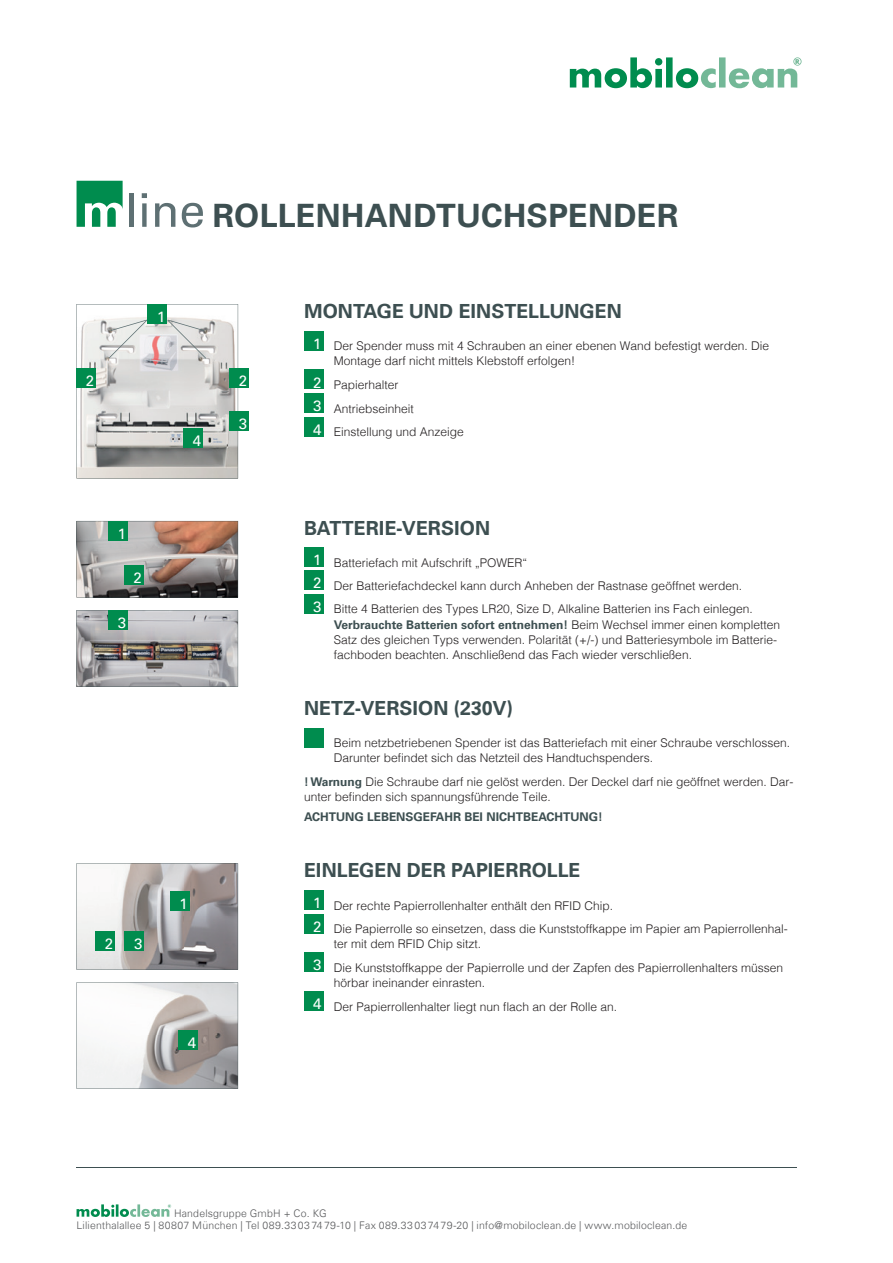
<style>
.page{position:relative;width:893px;height:1263px;background:#fff}
.page>*{position:absolute;margin:0;border:0;box-sizing:border-box;transform-origin:0 0}
.t1{font:700 32.25px "Univers Com 65";letter-spacing:.01em;color:#3d4f51}
.t2{font:700 19.5px "Univers Com 65";letter-spacing:.005em;color:#3d4f51}
.t3{font:15px "Univers Com 55 Roman";color:#fff}
.t4{font:300 12px/23.7px "Helvetica";color:#231f20}
.t5{font:700 12px "Univers Com 65";color:#3d4f51}
.t6{font:300 10.5px/12px "Univers Com 45";letter-spacing:.02em;color:#57585a}
.s1{font-family:"Univers Com 55 Roman";font-weight:400;font-size:15px;color:#fff}
.s2{font-family:"Helvetica";font-weight:300;color:#231f20}
.s3{font-family:"Univers Com 65";font-weight:700;color:#3d4f51}
</style>
<div class="page">
<svg style="left:77px;top:1204px;width:94px;height:13px"></svg>
<svg style="left:570px;top:57px;width:231px;height:31px"></svg>
<hr style="left:129px;top:193px;width:4px;height:34px;background:#5e7073">
<svg style="left:142px;top:193px;width:5px;height:34px"></svg>
<svg style="left:155px;top:203px;width:20px;height:24px"></svg>
<svg style="left:182px;top:203px;width:21px;height:24px"></svg>
<svg style="left:77px;top:181px;width:46px;height:46px"></svg>
<div style="left:304px;top:728px;width:19px;height:19px;background:#008c4e"></div>
<svg style="left:77px;top:521px;width:161px;height:76px;background:#998983"></svg>
<div style="left:124px;top:565px;width:20px;height:19px;background:#008c4e"></div>
<div style="left:108px;top:521px;width:20px;height:19px;background:#008c4e"></div>
<svg style="left:77px;top:610px;width:161px;height:77px;background:#a6a4a5"></svg>
<div style="left:108px;top:610px;width:20px;height:19px;background:#008c4e"></div>
<div style="left:304px;top:547px;width:19px;height:20px;background:#008c4e"></div>
<div style="left:304px;top:570px;width:19px;height:19px;background:#008c4e"></div>
<div style="left:304px;top:594px;width:19px;height:19px;background:#008c4e"></div>
<div style="left:304px;top:331px;width:19px;height:19px;background:#008c4e"></div>
<div style="left:304px;top:370px;width:19px;height:19px;background:#008c4e"></div>
<div style="left:304px;top:393px;width:19px;height:20px;background:#008c4e"></div>
<div style="left:304px;top:417px;width:19px;height:19px;background:#008c4e"></div>
<div style="left:230px;top:369px;width:19px;height:19px;background:#008c4e"></div>
<div style="left:230px;top:411px;width:19px;height:19px;background:#008c4e"></div>
<svg style="left:77px;top:304px;width:161px;height:174px;background:#c6cbc7"></svg>
<div style="left:304px;top:890px;width:19px;height:20px;background:#008c4e"></div>
<div style="left:304px;top:914px;width:19px;height:19px;background:#008c4e"></div>
<div style="left:304px;top:953px;width:19px;height:19px;background:#008c4e"></div>
<div style="left:304px;top:991px;width:19px;height:19px;background:#008c4e"></div>
<svg style="left:77px;top:863px;width:161px;height:107px"></svg>
<div style="left:96px;top:931px;width:19px;height:19px;background:#008c4e"></div>
<div style="left:125px;top:931px;width:19px;height:19px;background:#008c4e"></div>
<div style="left:170px;top:891px;width:19px;height:19px;background:#008c4e"></div>
<svg style="left:77px;top:982px;width:161px;height:107px"></svg>
<div style="left:179px;top:1030px;width:19px;height:19px;background:#008c4e"></div>
<hr style="left:77px;top:1167px;width:720px;height:1px;background:#3d4f51">
<h1 class="t1" style="left:213px;top:196px;width:467px">ROLLENHANDTUCHSPENDER</h1>
<p class="t3" style="left:157px;top:307px;width:10px">1</p>
<p class="t3" style="left:86px;top:372px;width:10px">2</p>
<p class="t3" style="left:239px;top:372px;width:10px">2</p>
<p class="t3" style="left:239px;top:414px;width:10px">3</p>
<p class="t3" style="left:193px;top:432px;width:10px">4</p>
<p class="t3" style="left:118px;top:524px;width:10px">1</p>
<p class="t3" style="left:134px;top:568px;width:10px">2</p>
<p class="t3" style="left:118px;top:613px;width:10px">3</p>
<p class="t3" style="left:105px;top:935px;width:10px">2</p>
<p class="t3" style="left:134px;top:935px;width:10px">3</p>
<p class="t3" style="left:179px;top:894px;width:10px">1</p>
<p class="t3" style="left:188px;top:1033px;width:10px">4</p>
<h2 class="t2" style="left:304px;top:300px;width:319px">MONTAGE UND EINSTELLUNGEN</h2>
<p class="t4" style="left:334px;top:338px;width:437px;line-height:15px;text-indent:-20px"><span class="s1">1</span> Der Spender muss mit 4 Schrauben an einer ebenen Wand befestigt werden. Die<br>Montage darf nicht mittels Klebstoff erfolgen!</p>
<p class="t4" style="left:313px;top:372px;width:152px"><span class="s1">2</span> Papierhalter<br><span class="s1">3</span> Antriebseinheit<br><span class="s1">4</span> Einstellung und Anzeige</p>
<h2 class="t2" style="left:304px;top:517px;width:188px">BATTERIE-VERSION</h2>
<p class="t4" style="left:313px;top:550px;width:441px;line-height:23.2px"><span class="s1">1</span> Batteriefach mit Aufschrift „POWER“<br><span class="s1">2</span> Der Batteriefachdeckel kann durch Anheben der Rastnase geöffnet werden.<br><span class="s1">3</span> Bitte 4 Batterien des Types LR20, Size D, Alkaline Batterien ins Fach einlegen.</p>
<p class="t5" style="left:334px;top:617px;width:448px">Verbrauchte Batterien sofort entnehmen! <span class="s2">Beim Wechsel immer einen kompletten</span></p>
<p class="t4" style="left:334px;top:631px;width:445px;line-height:15px">Satz des gleichen Typs verwenden. Polarität (+/-) und Batteriesymbole im Batterie&shy;fachboden beachten. Anschließend das Fach wieder verschließen.</p>
<h2 class="t2" style="left:304px;top:696px;width:210px">NETZ-VERSION (230V)</h2>
<p class="t4" style="left:334px;top:735px;width:458px;line-height:15px">Beim netzbetriebenen Spender ist das Batteriefach mit einer Schraube verschlossen.<br>Darunter befindet sich das Netzteil des Handtuchspenders.</p>
<p class="t4" style="left:304px;top:773px;width:491px;line-height:15px"><span class="s3">! Warnung</span> Die Schraube darf nie gelöst werden. Der Deckel darf nie geöffnet werden. Dar&shy;unter befinden sich spannungsführende Teile.</p>
<p class="t5" style="left:304px;top:809px;width:300px">ACHTUNG LEBENSGEFAHR BEI NICHTBEACHTUNG!</p>
<h2 class="t2" style="left:304px;top:859px;width:278px">EINLEGEN DER PAPIERROLLE</h2>
<p class="t4" style="left:313px;top:893px;width:476px"><span class="s1">1</span> Der rechte Papierrollenhalter enthält den RFID Chip.<br><span class="s1">2</span> Die Papierrolle so einsetzen, dass die Kunststoffkappe im Papier am Papierrollenhal-</p>
<p class="t4" style="left:313px;top:931px;width:471px;text-indent:20px">ter mit dem RFID Chip sitzt.<br><span class="s1">3</span> Die Kunststoffkappe der Papierrolle und der Zapfen des Papierrollenhalters müssen</p>
<p class="t4" style="left:313px;top:970px;width:305px;text-indent:20px">hörbar ineinander einrasten.<br><span class="s1">4</span> Der Papierrollenhalter liegt nun flach an der Rolle an.</p>
<p class="t6" style="left:77px;top:1207px;width:612px;text-indent:98px">Handelsgruppe GmbH + Co. KG<br>Lilienthalallee 5 | 80807 München | Tel 089.33 03 74 79-10 | Fax 089.33 03 74 79-20 | info@mobiloclean.de | www.mobiloclean.de</p>
</div>
